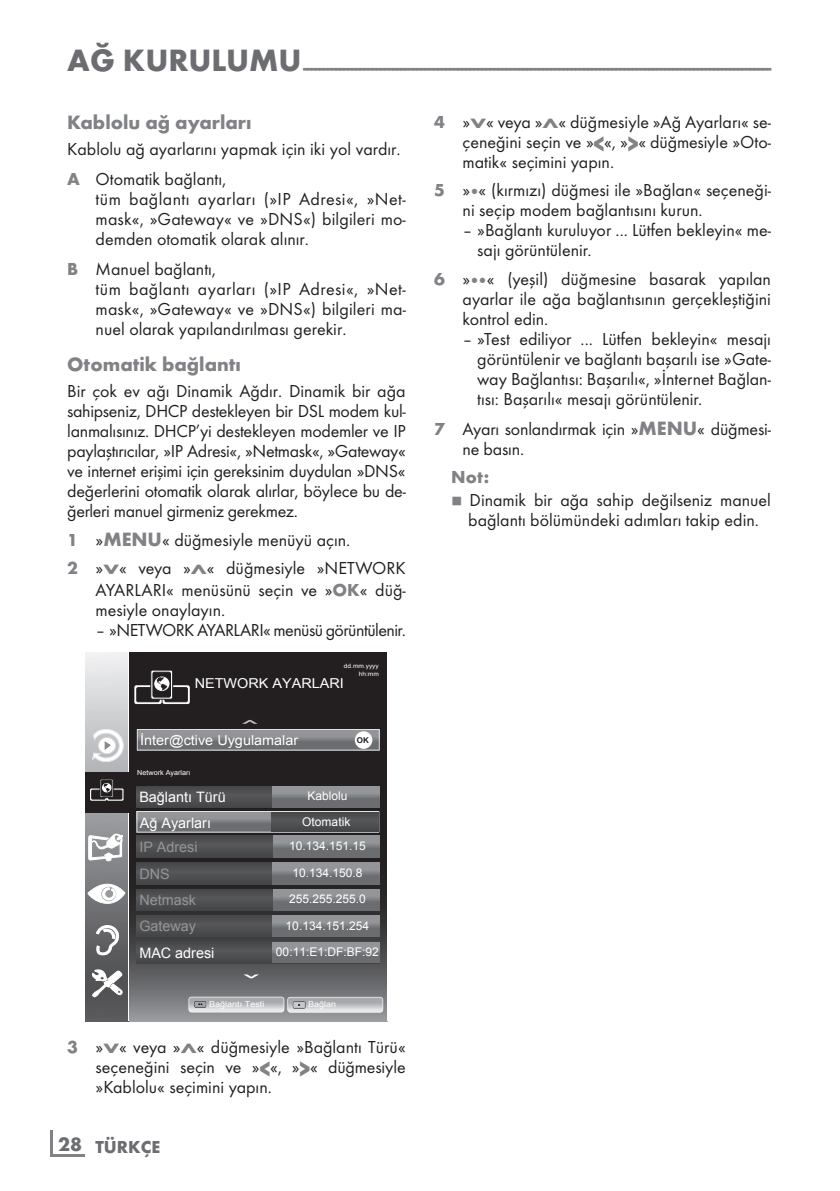
<style>
.page{position:relative;width:840px;height:1191px;background:#fff}
.page>*{position:absolute;margin:0;border:0;box-sizing:border-box;transform-origin:0 0}
.t1{font:700 20px "Futura TOT";color:#808285}
.t2{font:18px/20px "Futura TOT Boo";color:#231f20}
.t3{font:18px "Futura TOT Boo";letter-spacing:-.03em;color:#231f20}
.t4{font:700 18px "Futura TOT";color:#6c6d70}
.t5{font:700 18px "Futura TOT";color:#808285}
.t6{font:14.4px "Arial";color:#fff}
.t7{font:14.4px/26.2px "Arial";color:#939598}
.t8{font:13.6px "Arial";color:#fff;scale:1.05 1}
.t9{font:12px/26.2px "Arial";color:#fff;text-align:center}
.t10{font:8.2px "Arial";color:#fff;scale:1.1 1}
.t11{font:700 8px "Arial";color:#231f20}
.t12{font:8px "Grund Son Se";color:#808285}
.t13{font:6.8px "Arial";color:#fff;scale:1.05 1}
.t14{font:6px/8px "Arial";color:#fff;text-align:right;scale:1.09 1}
.s1{font-family:"Futura TOT";font-weight:700;color:#808285}
.s2{font-family:"Futura TOT";font-weight:700;font-size:20px;color:#808285}
.s3{font-family:"Futura TOT";font-weight:700;font-size:14px;color:#808285}
.s4{font-family:"Futura TOT";font-weight:700;font-size:23.8px;color:#808285}
.s5{font-size:20px}
.s6{color:#808285}
</style>
<div class="page">
<hr style="left:51px;top:1129px;width:2px;height:26px;background:#808285">
<hr style="left:51px;top:1154px;width:34px;height:2px;background:#808285">
<svg style="left:129px;top:652px;width:258px;height:369px;background:#3b393b"></svg>
<img style="left:85px;top:652px;width:43px;height:369px">
<div style="left:135px;top:685px;width:26px;height:18px;border:1px solid #fff"></div>
<div style="left:137px;top:687px;width:22px;height:15px;background:#231f20"></div>
<div style="left:137px;top:687px;width:22px;height:15px;border:1px solid #231f20"></div>
<div style="left:163px;top:685px;width:26px;height:18px;border:1px solid #fff"></div>
<div style="left:165px;top:687px;width:22px;height:15px;background:#231f20"></div>
<div style="left:165px;top:687px;width:22px;height:15px;border:1px solid #231f20"></div>
<svg style="left:151px;top:670px;width:21px;height:29px"></svg>
<div style="left:150px;top:669px;width:23px;height:30px;border:1px solid #231f20;border-radius:2px"></div>
<svg style="left:153px;top:672px;width:17px;height:25px"></svg>
<div style="left:153px;top:672px;width:17px;height:25px;border:1px solid #231f20;border-radius:2px"></div>
<div style="left:154px;top:677px;width:15px;height:13px;border:1px solid #fff;border-radius:50%"></div>
<svg style="left:157px;top:677px;width:10px;height:14px"></svg>
<div style="left:137px;top:786px;width:242px;height:21px;background:#4e4f50"></div>
<svg style="left:272px;top:786px;width:107px;height:21px;background:#7e8083"></svg>
<div style="left:137px;top:863px;width:242px;height:21px;background:#4e4f50"></div>
<div style="left:137px;top:889px;width:242px;height:21px;background:#4e4f50"></div>
<div style="left:137px;top:915px;width:242px;height:21px;background:#4f4f51"></div>
<div style="left:137px;top:942px;width:242px;height:21px;background:#4e4f50"></div>
<svg style="left:273px;top:863px;width:106px;height:21px;background:#7e7f82"></svg>
<svg style="left:273px;top:889px;width:106px;height:21px;background:#7f8083"></svg>
<svg style="left:272px;top:915px;width:107px;height:21px;background:#7f8083"></svg>
<svg style="left:272px;top:942px;width:107px;height:21px;background:#7e7f82"></svg>
<div style="left:137px;top:835px;width:242px;height:22px;background:#4e4f50"></div>
<svg style="left:273px;top:836px;width:106px;height:21px;background:#7e7f82"></svg>
<svg style="left:92px;top:729px;width:31px;height:32px"></svg>
<svg style="left:92px;top:969px;width:30px;height:28px"></svg>
<svg style="left:95px;top:924px;width:24px;height:32px"></svg>
<div style="left:85px;top:771px;width:44px;height:41px;background:#231f20"></div>
<svg style="left:88px;top:834px;width:35px;height:27px"></svg>
<svg style="left:243px;top:974px;width:16px;height:4px"></svg>
<svg style="left:137px;top:720px;width:242px;height:30px;background:#676769"></svg>
<svg style="left:88px;top:883px;width:37px;height:24px"></svg>
<div style="left:90px;top:789px;width:16px;height:11px;border:1px solid #fff"></div>
<div style="left:92px;top:790px;width:13px;height:9px;border:1px solid #231f20"></div>
<div style="left:107px;top:789px;width:16px;height:11px;border:1px solid #fff"></div>
<div style="left:108px;top:790px;width:14px;height:9px;border:1px solid #231f20"></div>
<div style="left:100px;top:779px;width:13px;height:18px;border:1px solid #231f20"></div>
<div style="left:101px;top:780px;width:11px;height:16px;background:#231f20"></div>
<div style="left:101px;top:780px;width:11px;height:16px;border:1px solid #231f20"></div>
<div style="left:102px;top:783px;width:9px;height:9px;border:1px solid #fff;border-radius:50%"></div>
<svg style="left:103px;top:783px;width:7px;height:10px"></svg>
<svg style="left:188px;top:996px;width:195px;height:16px;background:#bcbdc0"></svg>
<div style="left:354px;top:731px;width:18px;height:18px;background:#fff;border-radius:50%"></div>
<svg style="left:136px;top:811px;width:243px;height:21px;background:#858789"></svg>
<div style="left:271px;top:812px;width:107px;height:19px;background:#4e4f50"></div>
<p class="t1" style="left:67px;top:55px;width:705px"><sup>AĞ-KURULUMU</sup>--------------------------------------------------------------------------------------------------------------------</p>
<p class="t1" style="left:67px;top:110px;width:186px">Kablolu-ağ-ayarları</p>
<p class="t2" style="left:67px;top:134px;width:335px;line-height:30px">Kablolu ağ ayarlarını yapmak için iki yol vardır.<br><span class="s1">A</span> Otomatik bağlantı,</p>
<p class="t2" style="left:96px;top:189px;width:311px;text-align:justify">tüm bağlantı ayarları (»IP Adresi«, »Net&shy;mask«, »Gateway« ve »DNS«) bilgileri mo&shy;demden otomatik olarak alınır.</p>
<p class="t2" style="left:96px;top:259px;width:311px;text-indent:-28px"><span class="s1">B</span> Manuel bağlantı,<br>tüm bağlantı ayarları (»IP Adresi«, »Net&shy;mask«, »Gateway« ve »DNS«) bilgileri ma&shy;nuel olarak yapılandırılması gerekir.</p>
<p class="t1" style="left:67px;top:352px;width:175px">Otomatik-bağlantı</p>
<p class="t2" style="left:67px;top:381px;width:340px;text-align:justify">Bir çok ev ağı Dinamik Ağdır. Dinamik bir ağa sahipseniz, DHCP destekleyen bir DSL modem kul&shy;lanmalısınız. DHCP’yi destekleyen modemler ve IP paylaştırıcılar, »IP Adresi«, »Netmask«, »Gateway« ve internet erişimi için gereksinim duydulan »DNS« değerlerini otomatik olarak alırlar, böylece bu de&shy;ğerleri manuel girmeniz gerekmez.</p>
<p class="t2" style="left:67px;top:525px;width:340px;line-height:28.6px"><span class="s1">1</span> »<span class="s2">MENU</span>« düğmesiyle menüyü açın.<br><span class="s1">2</span> »<span class="s3">V</span>« veya »<span class="s3">Λ</span>« düğmesiyle »NETWORK</p>
<p class="t2" style="left:96px;top:579px;width:311px">AYARLARI« menüsünü seçin ve »<span class="s1">OK</span>« düğ&shy;mesiyle onaylayın.</p>
<p class="t3" style="left:96px;top:619px;width:311px">– »NETWORK AYARLARI« menüsü görüntülenir.</p>
<p class="t14" style="left:343px;top:662px;width:34px">dd.mm.yyyy hh:mm</p>
<p class="t8" style="left:194px;top:675px;width:143px">NETWORK AYARLARI</p>
<p class="t8" style="left:140px;top:731px;width:152px">İnter@ctive Uygulamalar</p>
<p class="t13" style="left:137px;top:768px;width:52px">Network Ayarları</p>
<p class="t6" style="left:139px;top:787px;width:88px">Bağlantı Türü</p>
<p class="t9" style="left:307px;top:783px;width:42px">Kablolu</p>
<p class="t11" style="left:356px;top:735px;width:13px">OK</p>
<p class="t6" style="left:140px;top:813px;width:73px">Ağ Ayarları</p>
<p class="t9" style="left:302px;top:809px;width:50px">Otomatik</p>
<p class="t7" style="left:139px;top:833px;width:60px">IP Adresi</p>
<p class="t9" style="left:289px;top:832px;width:78px">10.134.151.15</p>
<p class="t7" style="left:139px;top:860px;width:58px">DNS<br>Netmask<br>Gateway</p>
<p class="t6" style="left:139px;top:943px;width:77px">MAC adresi</p>
<p class="t9" style="left:285px;top:860px;width:85px">10.134.150.8<br>255.255.255.0<br>10.134.151.254</p>
<p class="t9" style="left:276px;top:939px;width:104px">00:11:E1:DF:BF:92</p>
<p class="t10" style="left:209px;top:998px;width:52px">Bağlantı Testi</p>
<p class="t10" style="left:308px;top:998px;width:27px">Bağlan</p>
<p class="t2" style="left:96px;top:1036px;width:311px;text-align:justify;text-indent:-28px"><span class="s1">3</span> »<span class="s3">V</span>« veya »<span class="s3">Λ</span>« düğmesiyle »Bağlantı Türü« seçeneğini seçin ve »<span class="s4">&lt;</span>«, »<span class="s4">&gt;</span>« düğmesiyle »Kablolu« seçimini yapın.</p>
<p class="t4" style="left:58px;top:1135px;width:103px"><span class="s5">28</span> TÜRKÇE</p>
<p class="t2" style="left:462px;top:112px;width:310px;text-align:justify;text-indent:-28px"><span class="s1">4</span> »<span class="s3">V</span>« veya »<span class="s3">Λ</span>« düğmesiyle »Ağ Ayarları« se&shy;çeneğini seçin ve »<span class="s4">&lt;</span>«, »<span class="s4">&gt;</span>« düğmesiyle »Oto&shy;matik« seçimini yapın.</p>
<p class="t2" style="left:462px;top:180px;width:310px;text-indent:-28px"><span class="s1">5</span> »<span class="s6">•</span>« (kırmızı) düğmesi ile »Bağlan« seçeneği&shy;ni seçip modem bağlantısını kurun.</p>
<p class="t2" style="left:477px;top:220px;width:295px;text-indent:-15px">– »Bağlantı kuruluyor ... Lütfen bekleyin« me&shy;sajı görüntülenir.</p>
<p class="t2" style="left:462px;top:269px;width:310px;text-align:justify;text-indent:-28px"><span class="s1">6</span> »<span class="s6">••</span>« (yeşil) düğmesine basarak yapılan ayarlar ile ağa bağlantısının gerçekleştiğini kontrol edin.</p>
<p class="t2" style="left:477px;top:329px;width:295px;text-align:justify;text-indent:-15px">– »Test ediliyor ... Lütfen bekleyin« mesajı görüntülenir ve bağlantı başarılı ise »Gate&shy;way Bağlantısı: Başarılı«, »İnternet Bağlan&shy;tısı: Başarılı« mesajı görüntülenir.</p>
<p class="t2" style="left:462px;top:419px;width:310px;text-indent:-28px"><span class="s1">7</span> Ayarı sonlandırmak için »<span class="s2">MENU</span>« düğmesi&shy;ne basın.</p>
<p class="t5" style="left:451px;top:466px;width:40px">Not:</p>
<p class="t12" style="left:451px;top:497px;width:13px">7</p>
<p class="t2" style="left:468px;top:490px;width:304px">Dinamik bir ağa sahip değilseniz manuel bağlantı bölümündeki adımları takip edin.</p>
</div>
